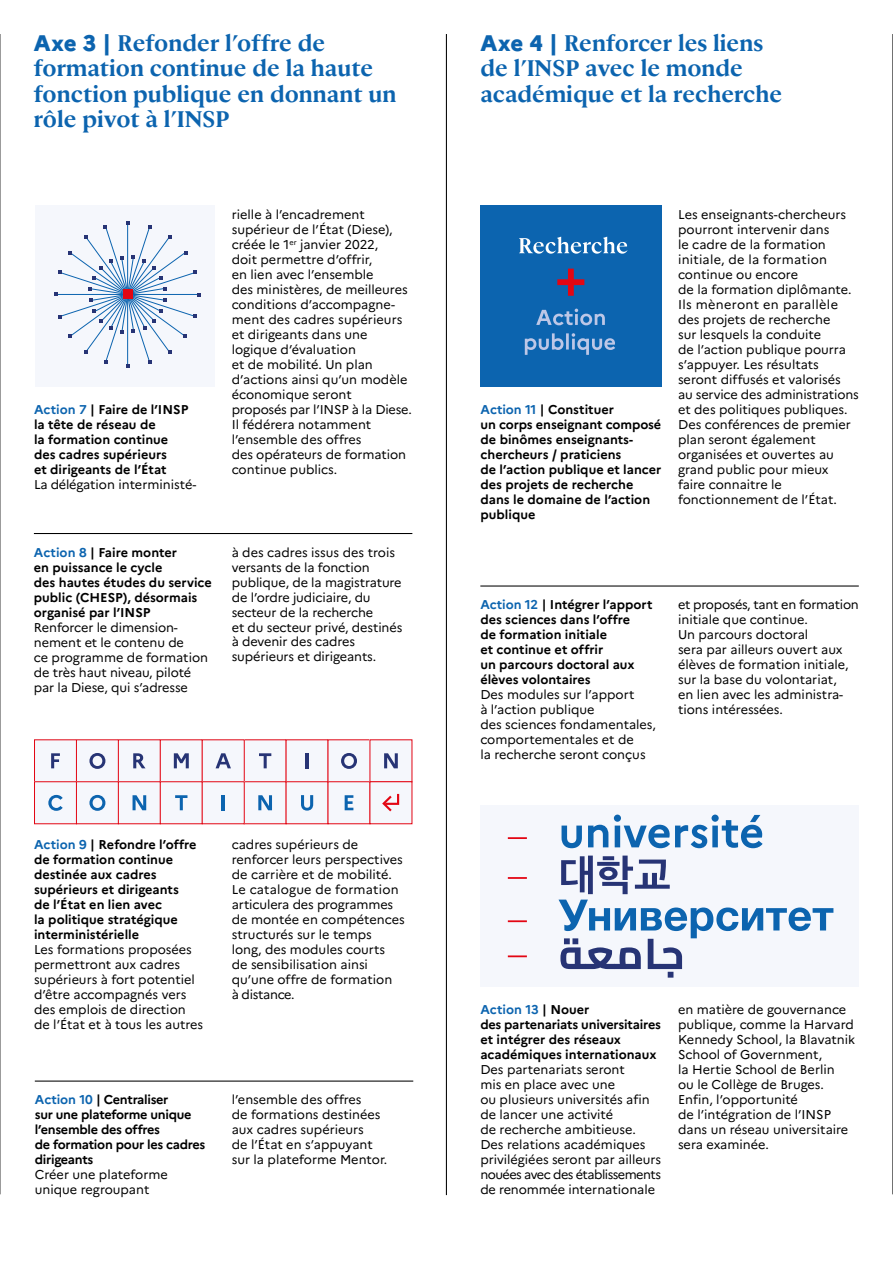
<style>
.page{position:relative;width:893px;height:1263px;background:#fff}
.page>*{position:absolute;margin:0;border:0;box-sizing:border-box;transform-origin:0 0}
.t1{font:700 22.5px/25.5px "INSP Serif";color:#0c64af}
.t2{font:12.75px/15px "Marianne";color:#000}
.t3{font:700 12.75px/15px "Marianne";color:#000}
.t4{font:700 12.75px/15px "Marianne";letter-spacing:-.02em;color:#000}
.s1{font-family:"Marianne";font-weight:800}
.s2{color:#0c64af}
</style>
<div class="page">
<hr style="left:0;top:34px;width:1px;height:1160px;background:#000">
<hr style="left:446px;top:34px;width:1px;height:1161px;background:#000">
<hr style="left:892px;top:34px;width:1px;height:1160px;background:#000">
<hr style="left:35px;top:1080px;width:378px;height:1px;background:#000">
<hr style="left:34px;top:533px;width:378px;height:1px;background:#000">
<hr style="left:480px;top:585px;width:379px;height:1px;background:#000">
<div style="left:480px;top:205px;width:181px;height:181px;background:#0c64af"></div>
<svg style="left:557px;top:269px;width:27px;height:27px"></svg>
<svg style="left:525px;top:333px;width:90px;height:22px"></svg>
<svg style="left:536px;top:309px;width:69px;height:16px"></svg>
<svg style="left:519px;top:237px;width:108px;height:17px"></svg>
<div style="left:35px;top:740px;width:42px;height:42px;background:#f5f7fc"></div>
<svg style="left:51px;top:753px;width:9px;height:15px"></svg>
<div style="left:34px;top:739px;width:43px;height:43px;border:1px solid #e30613"></div>
<div style="left:35px;top:782px;width:42px;height:42px;background:#f5f7fc"></div>
<svg style="left:48px;top:795px;width:15px;height:16px"></svg>
<div style="left:34px;top:781px;width:43px;height:43px;border:1px solid #e30613"></div>
<div style="left:76px;top:740px;width:42px;height:42px;background:#f5f7fc"></div>
<svg style="left:89px;top:753px;width:16px;height:16px"></svg>
<div style="left:76px;top:739px;width:43px;height:43px;border:1px solid #e30613"></div>
<div style="left:76px;top:782px;width:42px;height:42px;background:#f5f7fc"></div>
<svg style="left:89px;top:795px;width:16px;height:16px"></svg>
<div style="left:76px;top:781px;width:43px;height:43px;border:1px solid #e30613"></div>
<div style="left:244px;top:740px;width:42px;height:42px;background:#f5f7fc"></div>
<svg style="left:259px;top:753px;width:12px;height:15px"></svg>
<div style="left:244px;top:782px;width:42px;height:42px;background:#f5f7fc"></div>
<svg style="left:258px;top:795px;width:14px;height:15px"></svg>
<div style="left:118px;top:740px;width:42px;height:42px;background:#f5f7fc"></div>
<svg style="left:133px;top:753px;width:13px;height:15px"></svg>
<div style="left:118px;top:739px;width:43px;height:43px;border:1px solid #e30613"></div>
<div style="left:118px;top:782px;width:42px;height:42px;background:#f5f7fc"></div>
<svg style="left:133px;top:795px;width:13px;height:15px"></svg>
<div style="left:118px;top:781px;width:43px;height:43px;border:1px solid #e30613"></div>
<div style="left:286px;top:740px;width:42px;height:42px;background:#f5f7fc"></div>
<hr style="left:306px;top:753px;width:3px;height:15px;background:#273475">
<div style="left:286px;top:782px;width:42px;height:42px;background:#f5f7fc"></div>
<svg style="left:301px;top:795px;width:12px;height:16px"></svg>
<div style="left:160px;top:740px;width:42px;height:42px;background:#f5f7fc"></div>
<svg style="left:174px;top:753px;width:15px;height:15px"></svg>
<div style="left:160px;top:739px;width:43px;height:43px;border:1px solid #e30613"></div>
<div style="left:160px;top:782px;width:42px;height:42px;background:#f5f7fc"></div>
<svg style="left:175px;top:795px;width:12px;height:15px"></svg>
<div style="left:160px;top:781px;width:43px;height:43px;border:1px solid #e30613"></div>
<div style="left:328px;top:740px;width:42px;height:42px;background:#f5f7fc"></div>
<svg style="left:341px;top:753px;width:16px;height:16px"></svg>
<div style="left:328px;top:782px;width:42px;height:42px;background:#f5f7fc"></div>
<svg style="left:345px;top:795px;width:8px;height:15px"></svg>
<div style="left:202px;top:740px;width:42px;height:42px;background:#f5f7fc"></div>
<svg style="left:216px;top:753px;width:15px;height:15px"></svg>
<div style="left:202px;top:782px;width:42px;height:42px;background:#f5f7fc"></div>
<hr style="left:222px;top:795px;width:3px;height:15px;background:#0c64af">
<div style="left:370px;top:740px;width:42px;height:42px;background:#f5f7fc"></div>
<svg style="left:384px;top:753px;width:14px;height:15px"></svg>
<div style="left:369px;top:781px;width:43px;height:43px;background:#f5f7fc"></div>
<svg style="left:382px;top:793px;width:18px;height:19px"></svg>
<div style="left:35px;top:205px;width:180px;height:182px;background:#f5f7fc"></div>
<svg style="left:55px;top:221px;width:146px;height:146px"></svg>
<div style="left:480px;top:805px;width:379px;height:182px;background:#f5f7fc"></div>
<svg style="left:508px;top:837px;width:19px;height:2px"></svg>
<svg style="left:508px;top:955px;width:19px;height:2px"></svg>
<svg style="left:508px;top:877px;width:19px;height:2px"></svg>
<svg style="left:561px;top:814px;width:202px;height:34px"></svg>
<svg style="left:508px;top:920px;width:19px;height:2px"></svg>
<svg style="left:558px;top:855px;width:275px;height:123px"></svg>
<h1 class="t1" style="left:34px;top:29px;width:364px"><span class="s1">Axe 3 |</span> Refonder l’offre de formation continue de la haute fonction publique en donnant un rôle pivot à l’INSP</h1>
<p class="t3" style="left:34px;top:402px;width:156px"><span class="s2">Action 7</span> | Faire de l’INSP la tête de réseau de<br>la formation continue des cadres supérieurs<br>et dirigeants de l’État</p>
<p class="t2" style="left:34px;top:477px;width:164px">La délégation interministé-</p>
<p class="t2" style="left:232px;top:207px;width:182px">rielle à l’encadrement supérieur de l’État (Diese), créée le 1<sup>er</sup> janvier 2022,<br>doit permettre d’offrir,<br>en lien avec l’ensemble<br>des ministères, de meilleures conditions d’accompagne&shy;ment des cadres supérieurs et dirigeants dans une logique d’évaluation<br>et de mobilité. Un plan d’actions ainsi qu’un modèle économique seront<br>proposés par l’INSP à la Diese.<br>Il fédérera notamment l’ensemble des offres<br>des opérateurs de formation continue publics.</p>
<p class="t3" style="left:34px;top:544px;width:179px"><span class="s2">Action 8</span> | Faire monter<br>en puissance le cycle<br>des hautes études du service public (CHESP), désormais organisé par l’INSP</p>
<p class="t2" style="left:34px;top:619px;width:176px">Renforcer le dimension&shy;nement et le contenu de<br>ce programme de formation de très haut niveau, piloté par la Diese, qui s’adresse</p>
<p class="t2" style="left:232px;top:544px;width:172px">à des cadres issus des trois versants de la fonction publique, de la magistrature de l’ordre judiciaire, du secteur de la recherche<br>et du secteur privé, destinés à devenir des cadres supérieurs et dirigeants.</p>
<p class="t3" style="left:34px;top:837px;width:164px"><span class="s2">Action 9</span> | Refondre l’offre de formation continue destinée aux cadres supérieurs et dirigeants de l’État en lien avec<br>la politique stratégique interministérielle</p>
<p class="t2" style="left:34px;top:942px;width:171px">Les formations proposées permettront aux cadres supérieurs à fort potentiel d’être accompagnés vers des emplois de direction de l’État et à tous les autres</p>
<p class="t4" style="left:35px;top:1092px;width:172px"><span class="s2">Action 10</span> | Centraliser<br>sur une plateforme unique l’ensemble des offres<br>de formation pour les cadres dirigeants</p>
<p class="t2" style="left:35px;top:1167px;width:135px">Créer une plateforme unique regroupant</p>
<p class="t2" style="left:232px;top:837px;width:174px">cadres supérieurs de renforcer leurs perspectives de carrière et de mobilité.<br>Le catalogue de formation articulera des programmes de montée en compétences structurés sur le temps<br>long, des modules courts<br>de sensibilisation ainsi qu’une offre de formation<br>à distance.</p>
<p class="t2" style="left:232px;top:1092px;width:157px">l’ensemble des offres<br>de formations destinées aux cadres supérieurs<br>de l’État en s’appuyant sur la plateforme Mentor.</p>
<h1 class="t1" style="left:480px;top:29px;width:303px"><span class="s1">Axe 4 |</span> Renforcer les liens de l’INSP avec le monde académique et la recherche</h1>
<p class="t3" style="left:480px;top:402px;width:182px"><span class="s2">Action 11</span> | Constituer<br>un corps enseignant composé de binômes enseignants&shy;chercheurs / praticiens<br>de l’action publique et lancer des projets de recherche dans le domaine de l’action publique</p>
<p class="t2" style="left:678px;top:207px;width:182px">Les enseignants-chercheurs pourront intervenir dans<br>le cadre de la formation initiale, de la formation continue ou encore<br>de la formation diplômante.<br>Ils mèneront en parallèle des projets de recherche<br>sur lesquels la conduite<br>de l’action publique pourra s’appuyer. Les résultats seront diffusés et valorisés<br>au service des administrations et des politiques publiques.<br>Des conférences de premier plan seront également organisées et ouvertes au grand public pour mieux faire connaitre le fonctionnement de l’État.</p>
<p class="t3" style="left:480px;top:597px;width:174px"><span class="s2">Action 12</span> | Intégrer l’apport des sciences dans l’offre<br>de formation initiale<br>et continue et offrir<br>un parcours doctoral aux élèves volontaires</p>
<p class="t2" style="left:480px;top:687px;width:177px">Des modules sur l’apport<br>à l’action publique<br>des sciences fondamentales, comportementales et de<br>la recherche seront conçus</p>
<p class="t2" style="left:678px;top:597px;width:182px">et proposés, tant en formation initiale que continue.<br>Un parcours doctoral<br>sera par ailleurs ouvert aux élèves de formation initiale, sur la base du volontariat,<br>en lien avec les administra&shy;tions intéressées.</p>
<p class="t3" style="left:480px;top:1002px;width:182px"><span class="s2">Action 13</span> | Nouer<br>des partenariats universitaires et intégrer des réseaux académiques internationaux</p>
<p class="t2" style="left:480px;top:1062px;width:182px">Des partenariats seront<br>mis en place avec une<br>ou plusieurs universités afin de lancer une activité<br>de recherche ambitieuse.<br>Des relations académiques privilégiées seront par ailleurs nouées avec des établissements de renommée internationale</p>
<p class="t2" style="left:678px;top:1002px;width:179px">en matière de gouvernance publique, comme la Harvard<br>Kennedy School, la Blavatnik<br>School of Government,<br>la Hertie School de Berlin<br>ou le Collège de Bruges.<br>Enfin, l’opportunité<br>de l’intégration de l’INSP dans un réseau universitaire sera examinée.</p>
</div>
